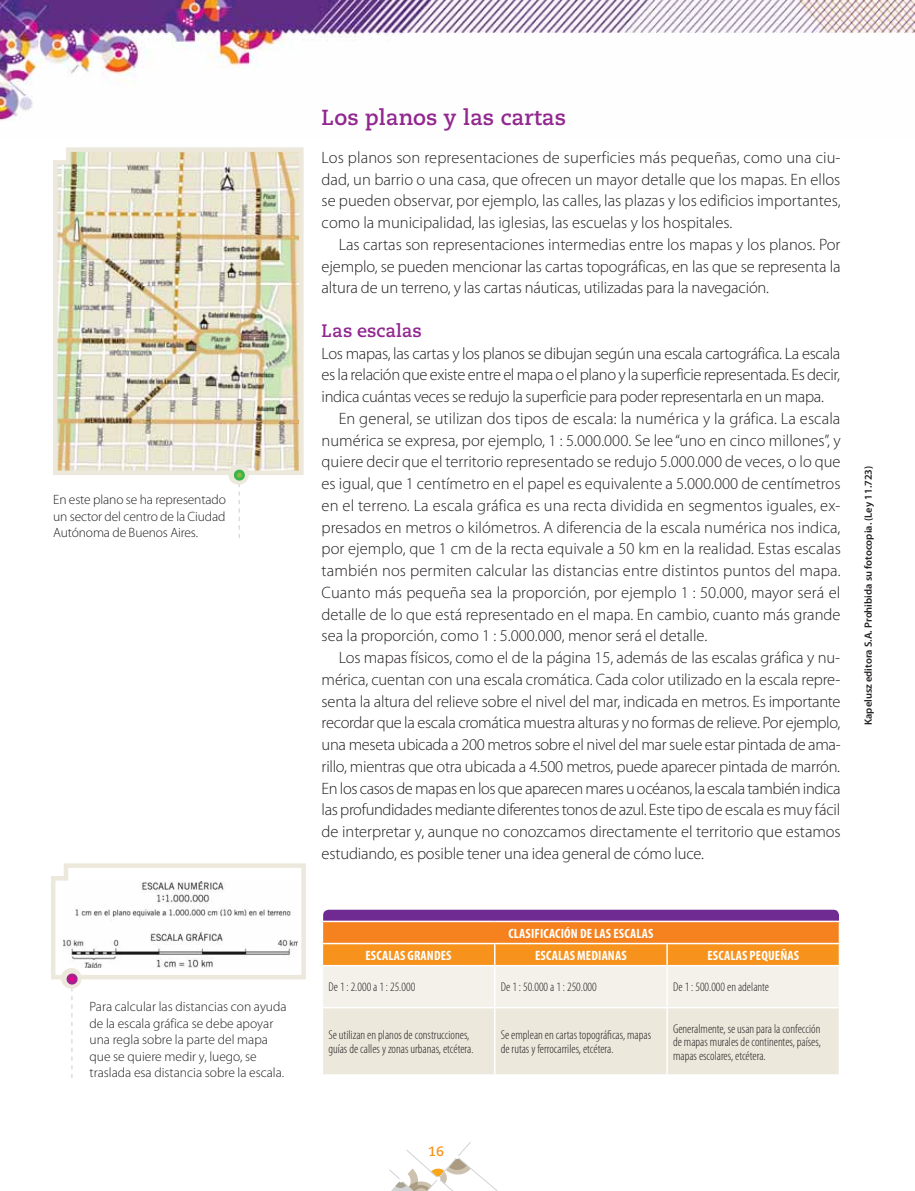
<style>
.page{position:relative;width:915px;height:1191px;background:#fff}
.page>*{position:absolute;margin:0;border:0;box-sizing:border-box;transform-origin:0 0}
.t1{font:700 21.75px "Caecilia LT Std";color:#91278f}
.t2{font:700 18px "Caecilia LT Std";color:#91278f}
.t3{font:300 16.5px/21.8px "Myriad Pro";letter-spacing:-.01em;color:#231f20;text-align:justify}
.t4{font:300 13.5px/16.5px "Myriad Pro";color:#231f20;text-align:justify}
.t5{font:700 condensed 13.5px "Myriad Pro";letter-spacing:.01em;color:#fff}
.t6{font:700 13.5px "Caecilia LT Std";color:#f7931d}
.t7{font:300 condensed 12.75px/13.5px "Myriad Pro";color:#231f20}
.t8{font:600 10.5px "Myriad Pro";color:#231f20}
</style>
<div class="page">
<img style="left:0;top:0;width:914px;height:121px">
<img style="left:53px;top:147px;width:251px;height:328px">
<div style="left:228px;top:464px;width:21px;height:21px;background:#ede8dc;border-radius:50%"></div>
<svg style="left:233px;top:469px;width:11px;height:69px"></svg>
<svg style="left:51px;top:863px;width:255px;height:215px"></svg>
<svg style="left:322px;top:909px;width:518px;height:165px;background:#e9c6ac"></svg>
<hr style="left:321px;top:965px;width:173px;height:1px;background:#fff">
<hr style="left:321px;top:966px;width:2px;height:41px;background:#fff">
<hr style="left:494px;top:965px;width:173px;height:1px;background:#fff">
<hr style="left:494px;top:966px;width:1px;height:41px;background:#fff">
<hr style="left:667px;top:965px;width:172px;height:1px;background:#fff">
<hr style="left:666px;top:966px;width:1px;height:41px;background:#fff">
<hr style="left:838px;top:966px;width:1px;height:41px;background:#fff">
<hr style="left:321px;top:1007px;width:173px;height:1px;background:#fff">
<hr style="left:321px;top:1008px;width:2px;height:66px;background:#fff">
<hr style="left:494px;top:1007px;width:173px;height:1px;background:#fff">
<hr style="left:494px;top:1008px;width:1px;height:66px;background:#fff">
<hr style="left:667px;top:1007px;width:172px;height:1px;background:#fff">
<hr style="left:666px;top:1008px;width:1px;height:66px;background:#fff">
<hr style="left:838px;top:1008px;width:1px;height:66px;background:#fff">
<svg style="left:389px;top:1142px;width:108px;height:48px"></svg>
<p class="t4" style="left:53px;top:492px;width:174px">En este plano se ha representado un sector del centro de la Ciudad Autónoma de Buenos Aires.</p>
<p class="t4" style="left:89px;top:1000px;width:198px;text-align:left">Para calcular las distancias con ayuda de la escala gráfica se debe apoyar una regla sobre la parte del mapa que se quiere medir y, luego, se traslada esa distancia sobre la escala.</p>
<h1 class="t1" style="left:321px;top:107px;width:246px">Los planos y las cartas</h1>
<p class="t3" style="left:321px;top:148px;width:520px">Los planos son representaciones de superficies más pequeñas, como una ciu&shy;dad, un barrio o una casa, que ofrecen un mayor detalle que los mapas. En ellos se pueden observar, por ejemplo, las calles, las plazas y los edificios importantes, como la municipalidad, las iglesias, las escuelas y los hospitales.</p>
<p class="t3" style="left:321px;top:235px;width:520px;text-indent:17px">Las cartas son representaciones intermedias entre los mapas y los planos. Por ejemplo, se pueden mencionar las cartas topográficas, en las que se representa la altura de un terreno, y las cartas náuticas, utilizadas para la navegación.</p>
<p class="t2" style="left:321px;top:321px;width:102px">Las escalas</p>
<p class="t3" style="left:321px;top:344px;width:520px">Los mapas, las cartas y los planos se dibujan según una escala cartográfica. La escala es la relación que existe entre el mapa o el plano y la superficie representada. Es decir, indica cuántas veces se redujo la superficie para poder representarla en un mapa.</p>
<p class="t3" style="left:321px;top:409px;width:520px;text-indent:17px">En general, se utilizan dos tipos de escala: la numérica y la gráfica. La escala numérica se expresa, por ejemplo, 1 : 5.000.000. Se lee “uno en cinco millones”, y quiere decir que el territorio representado se redujo 5.000.000 de veces, o lo que es igual, que 1 centímetro en el papel es equivalente a 5.000.000 de centímetros en el terreno. La escala gráfica es una recta dividida en segmentos iguales, ex&shy;presados en metros o kilómetros. A diferencia de la escala numérica nos indica, por ejemplo, que 1 cm de la recta equivale a 50 km en la realidad. Estas escalas también nos permiten calcular las distancias entre distintos puntos del mapa.<br>Cuanto más pequeña sea la proporción, por ejemplo 1 : 50.000, mayor será el detalle de lo que está representado en el mapa. En cambio, cuanto más grande sea la proporción, como 1 : 5.000.000, menor será el detalle.</p>
<p class="t3" style="left:321px;top:648px;width:520px;text-indent:17px">Los mapas físicos, como el de la página 15, además de las escalas gráfica y nu&shy;mérica, cuentan con una escala cromática. Cada color utilizado en la escala repre&shy;senta la altura del relieve sobre el nivel del mar, indicada en metros. Es importante recordar que la escala cromática muestra alturas y no formas de relieve. Por ejemplo, una meseta ubicada a 200 metros sobre el nivel del mar suele estar pintada de ama&shy;rillo, mientras que otra ubicada a 4.500 metros, puede aparecer pintada de marrón.<br>En los casos de mapas en los que aparecen mares u océanos, la escala también indica las profundidades mediante diferentes tonos de azul. Este tipo de escala es muy fácil de interpretar y, aunque no conozcamos directamente el territorio que estamos estudiando, es posible tener una idea general de cómo luce.</p>
<p class="t8" style="left:864px;top:725px;width:261px;rotate:-90deg">Kapelusz editora S.A. Prohibida su fotocopia. (Ley 11.723)</p>
<p class="t5" style="left:508px;top:925px;width:146px">CLASIFICACIÓN DE LAS ESCALAS</p>
<p class="t5" style="left:365px;top:947px;width:88px">ESCALAS GRANDES</p>
<p class="t5" style="left:535px;top:947px;width:93px">ESCALAS MEDIANAS</p>
<p class="t5" style="left:707px;top:947px;width:93px">ESCALAS PEQUEÑAS</p>
<p class="t7" style="left:328px;top:981px;width:88px">De 1 : 2.000 a 1 : 25.000</p>
<p class="t7" style="left:500px;top:981px;width:97px">De 1 : 50.000 a 1 : 250.000</p>
<p class="t7" style="left:672px;top:981px;width:97px">De 1 : 500.000 en adelante</p>
<p class="t7" style="left:328px;top:1029px;width:147px">Se utilizan en planos de construcciones, guías de calles y zonas urbanas, etcétera.</p>
<p class="t7" style="left:500px;top:1029px;width:152px">Se emplean en cartas topográficas, mapas de rutas y ferrocarriles, etcétera.</p>
<p class="t7" style="left:672px;top:1022px;width:149px;text-align:justify">Generalmente, se usan para la confección de mapas murales de continentes, países, mapas escolares, etcétera.</p>
<p class="t6" style="left:428px;top:1144px;width:17px">16</p>
</div>
